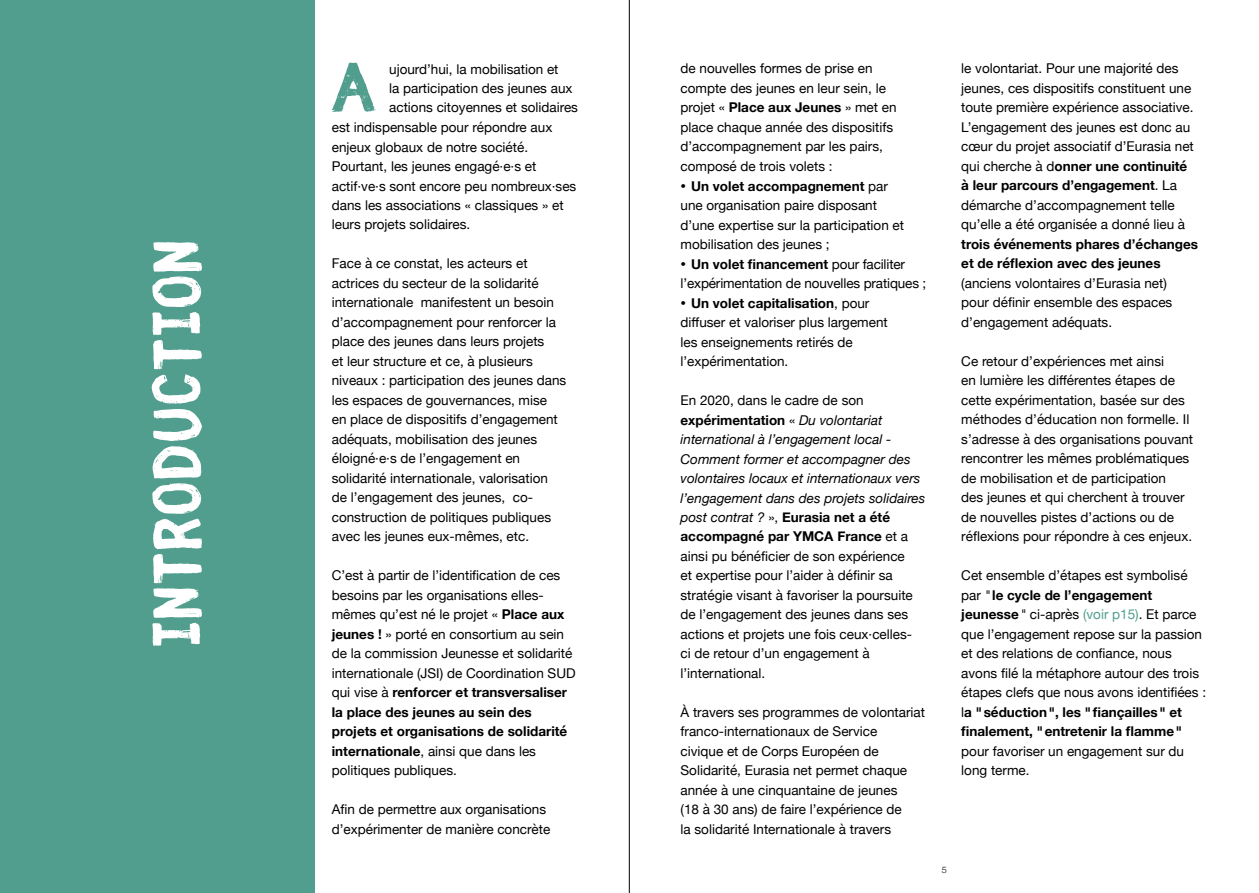
<style>
.page{position:relative;width:1259px;height:893px;background:#fff}
.page>*{position:absolute;margin:0;border:0;box-sizing:border-box;transform-origin:0 0}
.t1{font:75px "Fibre Vintage";letter-spacing:.025em;color:#fff}
.t2{font:13.5px/19.5px "Helvetica Neue";color:#000}
.t3{font:700 13.5px/19.5px "Helvetica Neue";color:#000}
.t4{font:300 9px "Helvetica Neue";color:#000}
.s1{font-weight:700}
.s2{font-size:9px}
.s3{font-style:italic}
.s4{color:#519e8e}
</style>
<div class="page">
<div style="left:0;top:0;width:315px;height:893px;background:#519e8e"></div>
<hr style="left:629px;top:0;width:1px;height:893px;background:#000">
<svg style="left:332px;top:63px;width:43px;height:49px"></svg>
<h1 class="t1" style="left:149px;top:647px;width:408px;rotate:-90deg">INTRODUCTION</h1>
<p class="t2" style="left:389px;top:60px;width:190px">ujourd’hui, la mobilisation et<br>la participation des jeunes aux actions citoyennes et solidaires</p>
<p class="t2" style="left:680px;top:60px;width:218px">de nouvelles formes de prise en compte des jeunes en leur sein, le projet « <span class="s1">Place aux Jeunes</span> » met en place chaque année des dispositifs d’accompagnement par les pairs, composé de trois volets :</p>
<p class="t2" style="left:680px;top:177px;width:225px"><span class="s2">●</span> <span class="s1">Un volet accompagnement</span> par une organisation paire disposant d’une expertise sur la participation et mobilisation des jeunes ;</p>
<p class="t2" style="left:680px;top:255px;width:247px"><span class="s2">●</span> <span class="s1">Un volet financement</span> pour faciliter l’expérimentation de nouvelles pratiques ;</p>
<p class="t2" style="left:680px;top:294px;width:209px"><span class="s2">●</span> <span class="s1">Un volet capitalisation</span>, pour diffuser et valoriser plus largement les enseignements retirés de l’expérimentation.</p>
<p class="t2" style="left:680px;top:391px;width:246px">En 2020, dans le cadre de son <span class="s1">expérimentation</span> « <span class="s3">Du volontariat international à l’engagement local - Comment former et accompagner des volontaires locaux et internationaux vers l’engagement dans des projets solidaires post contrat ?</span> », <span class="s1">Eurasia net a été accompagné par YMCA France</span> et a ainsi pu bénéficier de son expérience<br>et expertise pour l’aider à définir sa stratégie visant à favoriser la poursuite de l’engagement des jeunes dans ses actions et projets une fois ceux·celles&shy;ci de retour d’un engagement à l’international.</p>
<p class="t2" style="left:680px;top:703px;width:246px">À travers ses programmes de volontariat franco-internationaux de Service<br>civique et de Corps Européen de Solidarité, Eurasia net permet chaque année à une cinquantaine de jeunes<br>(18 à 30 ans) de faire l’expérience de<br>la solidarité Internationale à travers</p>
<p class="t2" style="left:332px;top:118px;width:246px">est indispensable pour répondre aux enjeux globaux de notre société.<br>Pourtant, les jeunes engagé·e·s et actif·ve·s sont encore peu nombreux·ses dans les associations « classiques » et leurs projets solidaires.</p>
<p class="t2" style="left:332px;top:255px;width:236px">Face à ce constat, les acteurs et actrices du secteur de la solidarité internationale manifestent un besoin d’accompagnement pour renforcer la place des jeunes dans leurs projets<br>et leur structure et ce, à plusieurs niveaux : participation des jeunes dans les espaces de gouvernances, mise<br>en place de dispositifs d’engagement adéquats, mobilisation des jeunes éloigné·e·s de l’engagement en solidarité internationale, valorisation de l’engagement des jeunes, co&shy;construction de politiques publiques avec les jeunes eux-mêmes, etc.</p>
<p class="t2" style="left:332px;top:567px;width:245px">C’est à partir de l’identification de ces besoins par les organisations elles&shy;mêmes qu’est né le projet « <span class="s1">Place aux jeunes !</span> » porté en consortium au sein de la commission Jeunesse et solidarité internationale (JSI) de Coordination SUD qui vise à <span class="s1">renforcer et transversaliser la place des jeunes au sein des projets et organisations de solidarité internationale</span>, ainsi que dans les politiques publiques.</p>
<p class="t2" style="left:332px;top:801px;width:220px">Afin de permettre aux organisations d’expérimenter de manière concrète</p>
<p class="t2" style="left:961px;top:60px;width:234px">le volontariat. Pour une majorité des jeunes, ces dispositifs constituent une toute première expérience associative.<br>L’engagement des jeunes est donc au cœur du projet associatif d’Eurasia net qui cherche à d<span class="s1">onner une continuité à leur parcours d’engagement</span>. La démarche d’accompagnement telle qu’elle a été organisée a donné lieu à</p>
<p class="t3" style="left:961px;top:235px;width:238px">trois événements phares d’échanges et de réflexion avec des jeunes</p>
<p class="t2" style="left:961px;top:274px;width:213px">(anciens volontaires d’Eurasia net) pour définir ensemble des espaces d’engagement adéquats.</p>
<p class="t2" style="left:961px;top:352px;width:233px">Ce retour d’expériences met ainsi<br>en lumière les différentes étapes de cette expérimentation, basée sur des méthodes d’éducation non formelle. Il s’adresse à des organisations pouvant rencontrer les mêmes problématiques de mobilisation et de participation<br>des jeunes et qui cherchent à trouver de nouvelles pistes d’actions ou de réflexions pour répondre à ces enjeux.</p>
<p class="t2" style="left:961px;top:566px;width:246px">Cet ensemble d’étapes est symbolisé par <span class="s3">"</span> <span class="s1">le cycle de l’engagement jeunesse</span><span class="s3">"</span> ci-après <span class="s4">(voir p15)</span>. Et parce que l’engagement repose sur la passion et des relations de confiance, nous avons filé la métaphore autour des trois étapes clefs que nous avons identifiées : l<span class="s1">a "séduction", les "fiançailles" et finalement, "entretenir la flamme"</span></p>
<p class="t2" style="left:961px;top:742px;width:224px">pour favoriser un engagement sur du long terme.</p>
<p class="t4" style="left:941px;top:863px;width:7px">5</p>
</div>
